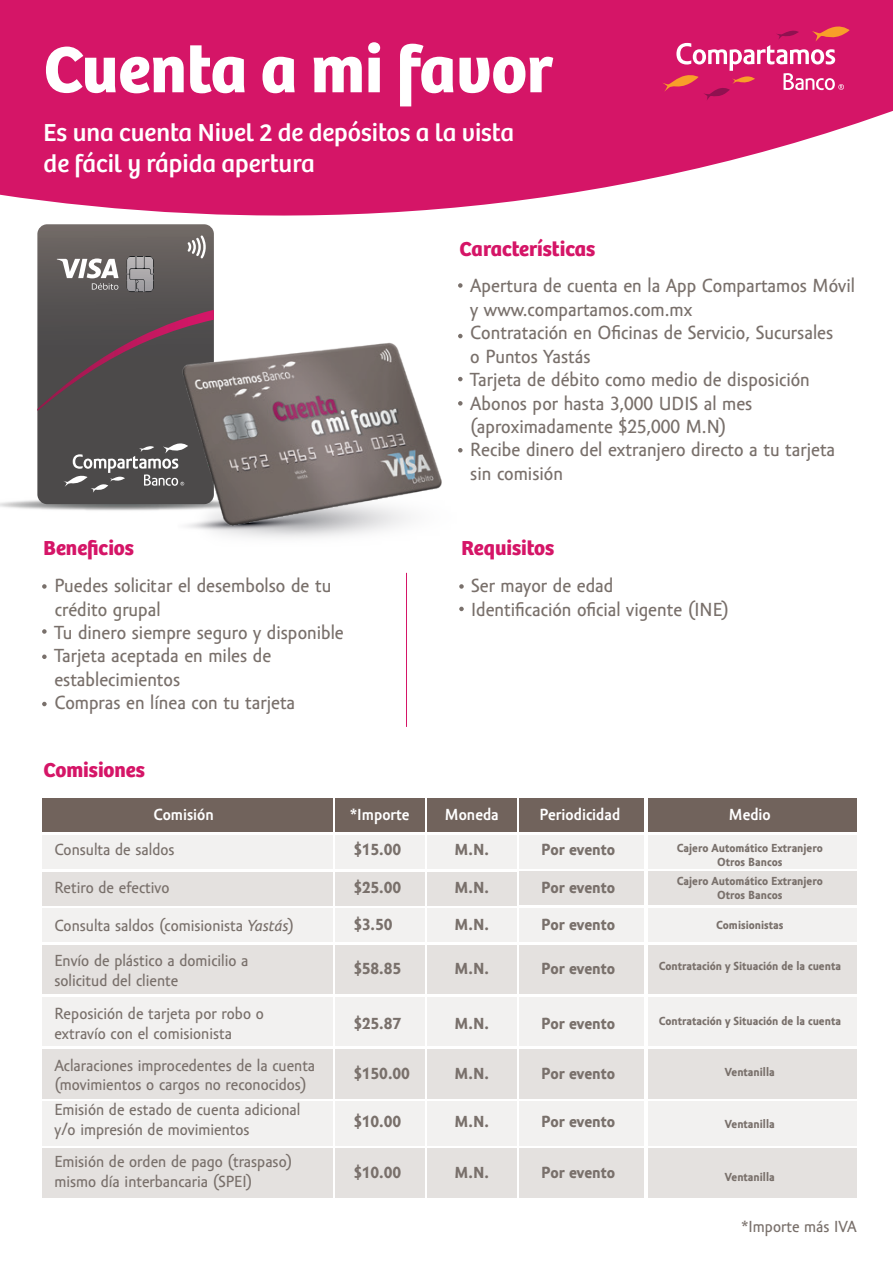
<style>
.page{position:relative;width:893px;height:1263px;background:#fff}
.page>*{position:absolute;margin:0;border:0;box-sizing:border-box;transform-origin:0 0}
.t1{font:700 67.5px "Bree";color:#fff}
.t2{font:25.5px/30.6px "Bree";color:#fff}
.t3{font:700 21px "Bree";color:#d51567}
.t4{font:19.5px/23.4px "Amor Sans Text Pro";color:#79706b}
.t5{font:19.5px "Amor Sans Text Pro";color:#79716a}
.t6{font:16.5px/35px "Amor Sans Text Pro";color:#79706b}
.t7{font:700 16.5px "Amor Sans Text Pro";color:#79706b}
.t8{font:700 16.5px "Amor Sans Pro";color:#fff}
.t9{font:700 12px/14.4px "Amor Sans Text Pro";color:#79706b;text-align:center}
.s1{font-style:italic}
</style>
<div class="page">
<svg style="left:0;top:0;width:893px;height:216px;background:#da337a"></svg>
<div style="left:42px;top:798px;width:290px;height:34px;background:#71635c"></div>
<div style="left:42px;top:835px;width:290px;height:33px;background:#f2f1f0"></div>
<div style="left:42px;top:872px;width:290px;height:33px;background:#e4e1df"></div>
<div style="left:42px;top:909px;width:290px;height:33px;background:#f2f1f0"></div>
<div style="left:42px;top:945px;width:290px;height:49px;background:#e4e1df"></div>
<div style="left:42px;top:997px;width:290px;height:49px;background:#f2f1f0"></div>
<div style="left:42px;top:1049px;width:290px;height:50px;background:#e4e1df"></div>
<div style="left:42px;top:1101px;width:290px;height:45px;background:#f2f1f0"></div>
<div style="left:335px;top:798px;width:89px;height:34px;background:#71635c"></div>
<div style="left:335px;top:835px;width:89px;height:33px;background:#f2f1f0"></div>
<div style="left:335px;top:872px;width:89px;height:33px;background:#e4e1df"></div>
<div style="left:335px;top:909px;width:89px;height:33px;background:#f2f1f0"></div>
<div style="left:335px;top:945px;width:89px;height:49px;background:#e4e1df"></div>
<div style="left:335px;top:997px;width:89px;height:49px;background:#f2f1f0"></div>
<div style="left:335px;top:1049px;width:89px;height:50px;background:#e4e1df"></div>
<div style="left:335px;top:1101px;width:89px;height:45px;background:#f2f1f0"></div>
<div style="left:427px;top:798px;width:89px;height:34px;background:#71635c"></div>
<div style="left:427px;top:835px;width:89px;height:33px;background:#f2f1f0"></div>
<div style="left:427px;top:872px;width:89px;height:33px;background:#e4e1df"></div>
<div style="left:427px;top:909px;width:89px;height:33px;background:#f2f1f0"></div>
<div style="left:427px;top:945px;width:89px;height:49px;background:#e4e1df"></div>
<div style="left:427px;top:997px;width:89px;height:49px;background:#f2f1f0"></div>
<div style="left:427px;top:1049px;width:89px;height:50px;background:#e4e1df"></div>
<div style="left:427px;top:1101px;width:89px;height:45px;background:#f2f1f0"></div>
<div style="left:519px;top:798px;width:125px;height:33px;background:#71635c"></div>
<div style="left:519px;top:835px;width:125px;height:33px;background:#f2f1f0"></div>
<div style="left:519px;top:872px;width:125px;height:33px;background:#e4e1df"></div>
<div style="left:519px;top:908px;width:125px;height:34px;background:#f2f1f0"></div>
<div style="left:519px;top:945px;width:125px;height:48px;background:#e4e1df"></div>
<div style="left:519px;top:997px;width:125px;height:49px;background:#f2f1f0"></div>
<div style="left:519px;top:1049px;width:125px;height:50px;background:#e4e1df"></div>
<div style="left:519px;top:1101px;width:125px;height:45px;background:#f2f1f0"></div>
<div style="left:648px;top:798px;width:208px;height:33px;background:#71635c"></div>
<div style="left:648px;top:835px;width:208px;height:33px;background:#f2f1f0"></div>
<div style="left:648px;top:872px;width:208px;height:33px;background:#e4e1df"></div>
<div style="left:648px;top:908px;width:208px;height:34px;background:#f2f1f0"></div>
<div style="left:648px;top:945px;width:208px;height:48px;background:#e4e1df"></div>
<div style="left:648px;top:997px;width:208px;height:49px;background:#f2f1f0"></div>
<div style="left:648px;top:1049px;width:208px;height:50px;background:#e4e1df"></div>
<div style="left:648px;top:1101px;width:208px;height:45px;background:#f2f1f0"></div>
<hr style="left:406px;top:573px;width:1px;height:154px;background:#d51567">
<div style="left:42px;top:1148px;width:290px;height:50px;background:#e4e1df"></div>
<div style="left:335px;top:1148px;width:89px;height:50px;background:#e4e1df"></div>
<div style="left:427px;top:1148px;width:89px;height:50px;background:#e4e1df"></div>
<div style="left:519px;top:1148px;width:125px;height:50px;background:#e4e1df"></div>
<div style="left:648px;top:1148px;width:208px;height:50px;background:#e4e1df"></div>
<svg style="left:662px;top:26px;width:187px;height:75px;background:#da3576"></svg>
<svg style="left:42px;top:584px;width:5px;height:5px"></svg>
<svg style="left:42px;top:629px;width:5px;height:5px"></svg>
<svg style="left:42px;top:654px;width:5px;height:5px"></svg>
<svg style="left:42px;top:702px;width:5px;height:4px"></svg>
<svg style="left:37px;top:224px;width:177px;height:280px;background:#5e5a58"></svg>
<div style="left:37px;top:310px;width:93px;height:101px;background:#4c4a4b"></div>
<svg style="left:127px;top:256px;width:3px;height:36px"></svg>
<svg style="left:187px;top:235px;width:19px;height:8px"></svg>
<svg style="left:57px;top:258px;width:62px;height:32px"></svg>
<svg style="left:63px;top:443px;width:67px;height:68px;background:#686767"></svg>
<img style="left:130px;top:243px;width:334px;height:369px">
<div style="left:51px;top:597px;width:125px;height:24px;background:#fff"></div>
<h1 class="t1" style="left:44px;top:29px;width:511px">Cuenta a mi favor</h1>
<h2 class="t2" style="left:44px;top:117px;width:472px">Es una cuenta Nivel 2 de depósitos a la vista de fácil y rápida apertura</h2>
<p class="t3" style="left:460px;top:236px;width:137px">Características</p>
<p class="t3" style="left:44px;top:536px;width:92px">Beneficios</p>
<p class="t4" style="left:54px;top:575px;width:291px">Puedes solicitar el desembolso de tu<br>Crédito Grupal<br>Tu dinero siempre seguro y disponible<br>Tarjeta aceptada en miles de establecimientos<br>Compras en línea con tu tarjeta</p>
<p class="t5" style="left:55px;top:599px;width:107px">crédito grupal</p>
<p class="t3" style="left:44px;top:758px;width:103px">Comisiones</p>
<p class="t4" style="left:470px;top:275px;width:386px">Apertura de cuenta en la App Compartamos Móvil y www.compartamos.com.mx<br>Contratación en Oficinas de Servicio, Sucursales<br>o Puntos Yastás<br>Tarjeta de débito como medio de disposición Abonos por hasta 3,000 UDIS al mes (aproximadamente $25,000 M.N)<br>Recibe dinero del extranjero directo a tu tarjeta sin comisión</p>
<p class="t3" style="left:461px;top:536px;width:94px">Requisitos</p>
<p class="t4" style="left:471px;top:575px;width:261px">Ser mayor de edad<br>Identificación oficial vigente (INE)</p>
<p class="t8" style="left:153px;top:805px;width:62px">Comisión</p>
<p class="t8" style="left:350px;top:805px;width:61px">*Importe</p>
<p class="t8" style="left:445px;top:805px;width:55px">Moneda</p>
<p class="t8" style="left:539px;top:805px;width:82px">Periodicidad</p>
<p class="t8" style="left:729px;top:805px;width:43px">Medio</p>
<p class="t6" style="left:54px;top:832px;width:122px">Consulta de saldos</p>
<p class="t7" style="left:354px;top:841px;width:49px">$15.00</p>
<p class="t7" style="left:354px;top:878px;width:49px">$25.00</p>
<p class="t7" style="left:354px;top:916px;width:40px">$3.50</p>
<p class="t7" style="left:354px;top:960px;width:49px">$58.85</p>
<p class="t7" style="left:354px;top:1014px;width:49px">$25.87</p>
<p class="t7" style="left:354px;top:1065px;width:57px">$150.00</p>
<p class="t7" style="left:354px;top:1113px;width:49px">$10.00</p>
<p class="t9" style="left:677px;top:841px;width:147px">Cajero Automático Extranjero<br>Otros Bancos</p>
<p class="t9" style="left:677px;top:874px;width:147px">Cajero Automático Extranjero<br>Otros Bancos</p>
<p class="t9" style="left:716px;top:918px;width:69px">Comisionistas</p>
<p class="t9" style="left:659px;top:960px;width:184px">Contratación y Situación de la cuenta</p>
<p class="t7" style="left:541px;top:841px;width:75px">Por evento</p>
<p class="t7" style="left:541px;top:879px;width:75px">Por evento</p>
<p class="t7" style="left:541px;top:916px;width:75px">Por evento</p>
<p class="t7" style="left:541px;top:960px;width:75px">Por evento</p>
<p class="t7" style="left:455px;top:841px;width:36px">M.N.</p>
<p class="t7" style="left:455px;top:878px;width:36px">M.N.</p>
<p class="t7" style="left:455px;top:916px;width:36px">M.N.</p>
<p class="t7" style="left:455px;top:960px;width:36px">M.N.</p>
<p class="t6" style="left:54px;top:870px;width:117px">Retiro de efectivo</p>
<p class="t6" style="left:54px;top:908px;width:242px">Consulta saldos (comisionista <span class="s1">Yastás</span>)<br>Envío de plástico a domicilio a</p>
<p class="t6" style="left:54px;top:964px;width:211px;line-height:33.3px">solicitud del cliente<br>Reposición de tarjeta por robo o</p>
<p class="t6" style="left:54px;top:1018px;width:262px;line-height:31.7px">extravío con el comisionista<br>Aclaraciones improcedentes de la cuenta</p>
<p class="t6" style="left:54px;top:1073px;width:255px;line-height:24.6px">(movimientos o cargos no reconocidos)<br>Emisión de estado de cuenta adicional</p>
<p class="t6" style="left:54px;top:1114px;width:240px;line-height:32.2px">y/o impresión de movimientos<br>Emisión de orden de pago (traspaso)</p>
<p class="t6" style="left:54px;top:1164px;width:200px">mismo día interbancaria (SPEI)</p>
<p class="t9" style="left:659px;top:1014px;width:184px">Contratación y Situación de la cuenta</p>
<p class="t9" style="left:725px;top:1065px;width:51px">Ventanilla</p>
<p class="t7" style="left:541px;top:1014px;width:75px">Por evento</p>
<p class="t7" style="left:541px;top:1065px;width:75px">Por evento</p>
<p class="t7" style="left:541px;top:1113px;width:75px">Por evento</p>
<p class="t7" style="left:541px;top:1164px;width:75px">Por evento</p>
<p class="t7" style="left:455px;top:1014px;width:36px">M.N.</p>
<p class="t7" style="left:455px;top:1065px;width:36px">M.N.</p>
<p class="t7" style="left:455px;top:1113px;width:36px">M.N.</p>
<p class="t7" style="left:455px;top:1164px;width:36px">M.N.</p>
<p class="t9" style="left:725px;top:1118px;width:51px">Ventanilla</p>
<p class="t7" style="left:354px;top:1164px;width:49px">$10.00</p>
<p class="t9" style="left:725px;top:1170px;width:51px">Ventanilla</p>
<p class="t6" style="left:742px;top:1209px;width:117px">*Importe más IVA</p>
</div>
